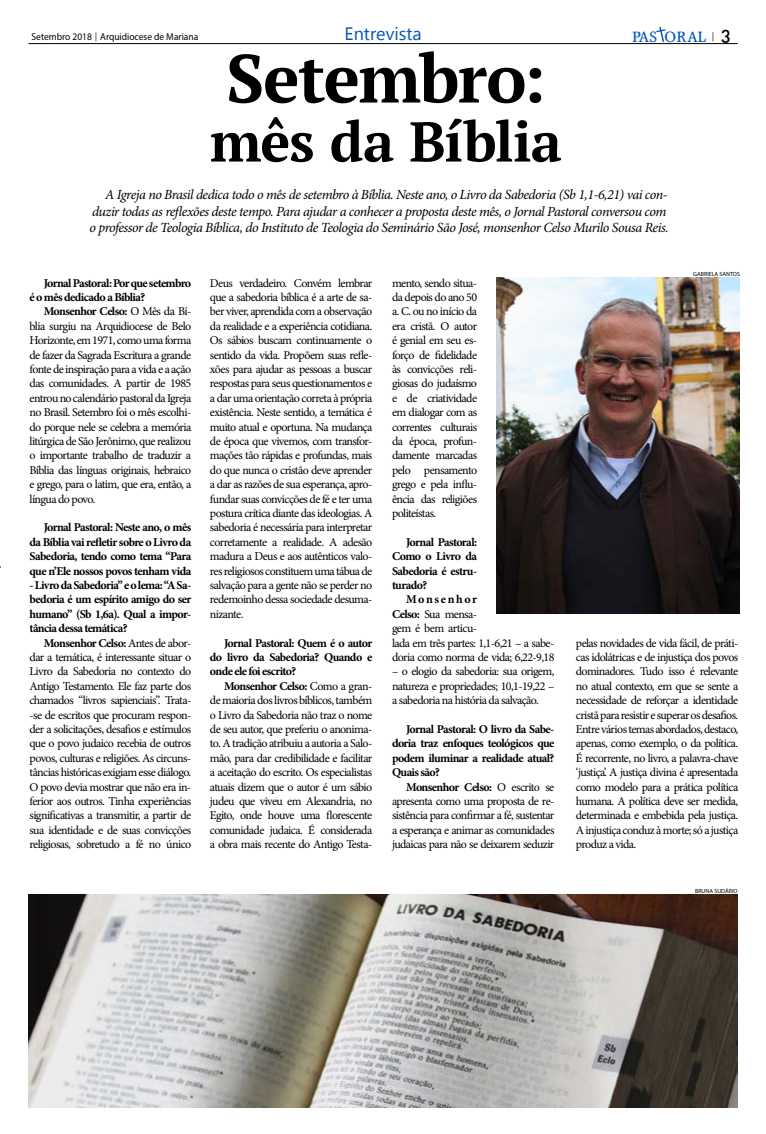
<style>
.page{position:relative;width:766px;height:1134px;background:#fff}
.page>*{position:absolute;margin:0;border:0;box-sizing:border-box;transform-origin:0 0}
.t1{font:700 68px "PT Serif";letter-spacing:-.025em;color:#000}
.t2{font:700 56px "PT Serif";letter-spacing:-.02em;color:#000}
.t3{font:18px "Gadugi";color:#0056ba}
.t4{font:15px "Steward Cond";color:#0056ba;scale:1.25 1}
.t5{font:italic 14px/16.8px "Minion Pro";letter-spacing:-.035em;color:#000}
.t6{font:12px/14.4px "Minion Pro";letter-spacing:-.05em;color:#000;text-align:justify}
.t7{font:700 12px/14.4px "Minion Pro";letter-spacing:-.05em;color:#000;text-align:justify}
.t8{font:10px "Myriad Pro";color:#000;scale:.95 1}
.t9{font:6px "Myriad Pro";color:#000}
.s1{font-family:"PT Serif";font-size:11px}
.s2{font-family:"PT Serif";font-size:11px;color:#000}
.s3{font-family:"Geometric 212 BT";font-size:17px;color:#fff}
.s4{font-weight:700}
</style>
<div class="page">
<hr style="left:28px;top:43px;width:709px;height:1px;background:#000">
<svg style="left:656px;top:27px;width:9px;height:15px"></svg>
<img style="left:497px;top:278px;width:242px;height:336px">
<img style="left:29px;top:894px;width:708px;height:213px">
<p class="t8" style="left:32px;top:31px;width:177px">Setembro 2018 <span class="s1">|</span> Arquidiocese de Mariana</p>
<h3 class="t3" style="left:344px;top:23px;width:78px">Entrevista</h3>
<p class="t4" style="left:632px;top:27px;width:80px">PAS ORAL <span class="s2">|</span> <span class="s3">3</span></p>
<h1 class="t1" style="left:226px;top:33px;width:321px">Setembro:</h1>
<h2 class="t2" style="left:210px;top:104px;width:353px">mês da Bíblia</h2>
<p class="t5" style="left:90px;top:186px;width:580px;text-indent:16px">A Igreja no Brasil dedica todo o mês de setembro à Bíblia. Neste ano, o Livro da Sabedoria (Sb 1,1-6,21) vai con&shy;duzir todas as reflexões deste tempo. Para ajudar a conhecer a proposta deste mês, o Jornal Pastoral conversou com o professor de Teologia Bíblica, do Instituto de Teologia do Seminário São José, monsenhor Celso Murilo Sousa Reis.</p>
<p class="t9" style="left:693px;top:270px;width:48px">GABRIELA SANTOS</p>
<p class="t7" style="left:30px;top:275px;width:163px;text-indent:14px">Jornal Pastoral: Por que setembro é o mês dedicado a Bíblia?</p>
<p class="t6" style="left:30px;top:304px;width:163px;text-indent:14px"><span class="s4">Monsenhor Celso:</span> O Mês da Bí&shy;blia surgiu na Arquidiocese de Belo Horizonte, em 1971, como uma forma de fazer da Sagrada Escritura a grande fonte de inspiração para a vida e a ação das comunidades. A partir de 1985 entrou no calendário pastoral da Igreja no Brasil. Setembro foi o mês escolhi&shy;do porque nele se celebra a memória litúrgica de São Jerônimo, que realizou o importante trabalho de traduzir a Bíblia das línguas originais, hebraico e grego, para o latim, que era, então, a língua do povo.</p>
<p class="t7" style="left:30px;top:520px;width:163px;text-indent:14px">Jornal Pastoral: Neste ano, o mês da Bíblia vai refletir sobre o Livro da Sabedoria, tendo como tema “Para que n’Ele nossos povos tenham vida</p>
<p class="t7" style="left:30px;top:578px;width:163px">- Livro da Sabedoria” e o lema: “A Sa&shy;bedoria é um espírito amigo do ser humano” (Sb 1,6a). Qual a impor&shy;tância dessa temática?</p>
<p class="t6" style="left:30px;top:636px;width:163px;text-indent:14px"><span class="s4">Monsenhor Celso:</span> Antes de abor&shy;dar a temática, é interessante situar o Livro da Sabedoria no contexto do Antigo Testamento. Ele faz parte dos chamados “livros sapienciais”. Trata--se de escritos que procuram respon&shy;der a solicitações, desafios e estímulos que o povo judaico recebia de outros povos, culturas e religiões. As circuns&shy;tâncias históricas exigiam esse diálogo.<br>O povo devia mostrar que não era in&shy;ferior aos outros. Tinha experiências significativas a transmitir, a partir de sua identidade e de suas convicções religiosas, sobretudo a fé no único</p>
<p class="t6" style="left:210px;top:276px;width:164px">Deus verdadeiro. Convém lembrar que a sabedoria bíblica é a arte de sa&shy;ber viver, aprendida com a observação da realidade e a experiência cotidiana.<br>Os sábios buscam continuamente o sentido da vida. Propõem suas refle&shy;xões para ajudar as pessoas a buscar respostas para seus questionamentos e a dar uma orientação correta à própria existência. Neste sentido, a temática é muito atual e oportuna. Na mudança de época que vivemos, com transfor&shy;mações tão rápidas e profundas, mais do que nunca o cristão deve aprender a dar as razões de sua esperança, apro&shy;fundar suas convicções de fé e ter uma postura crítica diante das ideologias. A sabedoria é necessária para interpretar corretamente a realidade. A adesão madura a Deus e aos autênticos valo&shy;res religiosos constituem uma tábua de salvação para a gente não se perder no redemoinho dessa sociedade desuma&shy;nizante.</p>
<p class="t7" style="left:210px;top:635px;width:164px;text-indent:14px">Jornal Pastoral: Quem é o autor do livro da Sabedoria? Quando e onde ele foi escrito?</p>
<p class="t6" style="left:210px;top:679px;width:164px;text-indent:14px"><span class="s4">Monsenhor Celso:</span> Como a gran&shy;de maioria dos livros bíblicos, também o Livro da Sabedoria não traz o nome de seu autor, que preferiu o anonima&shy;to. A tradição atribuiu a autoria a Salo&shy;mão, para dar credibilidade e facilitar a aceitação do escrito. Os especialistas atuais dizem que o autor é um sábio judeu que viveu em Alexandria, no Egito, onde houve uma florescente comunidade judaica. É considerada a obra mais recente do Antigo Testa-</p>
<p class="t6" style="left:392px;top:276px;width:87px">mento, sendo situa&shy;da depois do ano 50 a. C. ou no início da era cristã. O autor é genial em seu es&shy;forço de fidelidade às convicções reli&shy;giosas do judaísmo e de criatividade em dialogar com as correntes culturais da época, profun&shy;damente marcadas pelo pensamento grego e pela influ&shy;ência das religiões politeístas.</p>
<p class="t7" style="left:392px;top:535px;width:87px;text-indent:14px">Jornal Pastoral:<br>Como o Livro da Sabedoria é estru&shy;turado?</p>
<p class="t6" style="left:392px;top:592px;width:164px;text-align:left;text-indent:14px"><span class="s4">Monsenhor<br>Celso:</span> Sua mensa-<br>gem é bem articu-<br>lada em três partes: 1,1-6,21 – a sabe&shy;doria como norma de vida; 6,22-9,18</p>
<p class="t6" style="left:392px;top:664px;width:164px">– o elogio da sabedoria: sua origem, natureza e propriedades; 10,1-19,22 – a sabedoria na história da salvação.</p>
<p class="t7" style="left:392px;top:722px;width:164px;text-indent:14px">Jornal Pastoral: O livro da Sabe&shy;doria traz enfoques teológicos que podem iluminar a realidade atual?<br>Quais são?</p>
<p class="t6" style="left:392px;top:780px;width:164px;text-indent:14px"><span class="s4">Monsenhor Celso:</span> O escrito se apresenta como uma proposta de re&shy;sistência para confirmar a fé, sustentar a esperança e animar as comunidades judaicas para não se deixarem seduzir</p>
<p class="t6" style="left:575px;top:636px;width:164px">pelas novidades de vida fácil, de práti&shy;cas idolátricas e de injustiça dos povos dominadores. Tudo isso é relevante no atual contexto, em que se sente a necessidade de reforçar a identidade cristã para resistir e superar os desafios.<br>Entre vários temas abordados, destaco, apenas, como exemplo, o da política.<br>É recorrente, no livro, a palavra-chave ‘justiça’. A justiça divina é apresentada como modelo para a prática política humana. A política deve ser medida, determinada e embebida pela justiça.<br>A injustiça conduz à morte; só a justiça produz a vida.</p>
<p class="t9" style="left:695px;top:887px;width:44px">BRUNA SUDÁRIO</p>
</div>
